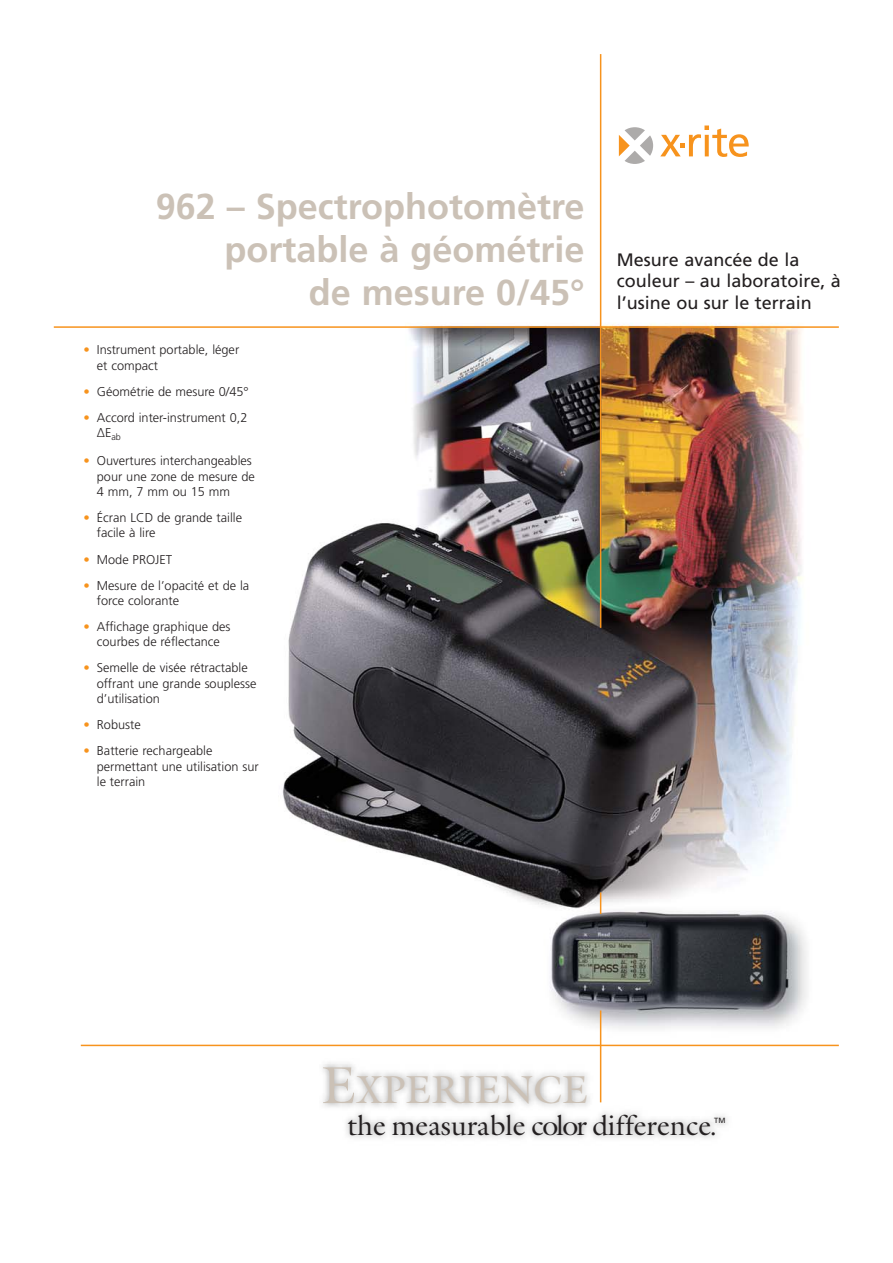
<style>
.page{position:relative;width:893px;height:1263px;background:#fff}
.page>*{position:absolute;margin:0;border:0;box-sizing:border-box;transform-origin:0 0}
.t1{font:39.3px "Galliard";color:#cbc1b6}
.t2{font:700 36px/43.2px "Frutiger LT Std";color:#cbc1b6;text-align:right}
.t3{font:28.35px "Galliard";color:#231f20}
.t4{font:18px/21.6px "Frutiger LT Std";color:#231f20}
.t5{font:300 12.75px/15.3px "Frutiger LT Std";color:#231f20}
.t6{font:7.5px "Frutiger LT Std";color:#231f20}
.s1{color:#f7931d}
.s2{font-size:52.5px}
</style>
<div class="page">
<img style="left:53px;top:54px;width:786px;height:993px">
<svg style="left:660px;top:126px;width:89px;height:31px"></svg>
<svg style="left:619px;top:127px;width:34px;height:37px"></svg>
<hr style="left:54px;top:326px;width:785px;height:2px;background:#f7931d">
<hr style="left:600px;top:54px;width:1px;height:574px;background:#f7931d">
<hr style="left:600px;top:1010px;width:1px;height:92px;background:#f7931d">
<img style="left:297px;top:1036px;width:454px;height:103px">
<hr style="left:81px;top:1045px;width:758px;height:1px;background:#f7931d">
<svg style="left:600px;top:893px;width:1px;height:21px"></svg>
<h2 class="t2" style="left:156px;top:187px;width:430px">962 – Spectrophotomètre portable à géométrie<br>de mesure 0/45°</h2>
<p class="t5" style="left:97px;top:343px;width:144px;text-indent:-13px"><span class="s1">•</span> Instrument portable, léger et compact</p>
<p class="t5" style="left:84px;top:384px;width:167px"><span class="s1">•</span> Géométrie de mesure 0/45°</p>
<p class="t5" style="left:97px;top:411px;width:152px;text-indent:-13px"><span class="s1">•</span> Accord inter-instrument 0,2<br>ΔE<sub>ab</sub></p>
<p class="t5" style="left:97px;top:454px;width:160px;text-indent:-13px"><span class="s1">•</span> Ouvertures interchangeables pour une zone de mesure de<br>4 mm, 7 mm ou 15 mm</p>
<p class="t5" style="left:97px;top:511px;width:147px;text-indent:-13px"><span class="s1">•</span> Écran LCD de grande taille facile à lire</p>
<p class="t5" style="left:84px;top:552px;width:90px"><span class="s1">•</span> Mode PROJET</p>
<p class="t5" style="left:97px;top:578px;width:154px;text-indent:-13px"><span class="s1">•</span> Mesure de l’opacité et de la force colorante</p>
<p class="t5" style="left:84px;top:620px;width:148px;text-align:center"><span class="s1">•</span> Affichage graphique des courbes de réflectance</p>
<p class="t5" style="left:97px;top:661px;width:161px;text-indent:-13px"><span class="s1">•</span> Semelle de visée rétractable offrant une grande souplesse d’utilisation</p>
<p class="t5" style="left:84px;top:718px;width:59px"><span class="s1">•</span> Robuste</p>
<p class="t5" style="left:97px;top:744px;width:163px;text-indent:-13px"><span class="s1">•</span> Batterie rechargeable permettant une utilisation sur le terrain</p>
<h3 class="t4" style="left:617px;top:249px;width:226px">Mesure avancée de la couleur – au laboratoire, à l’usine ou sur le terrain</h3>
<h1 class="t1" style="left:321px;top:1075px;width:268px"><span class="s2">E</span>XPERIENCE</h1>
<h3 class="t3" style="left:348px;top:1114px;width:371px">the measurable color difference.</h3>
<p class="t6" style="left:714px;top:1118px;width:13px">TM</p>
</div>
